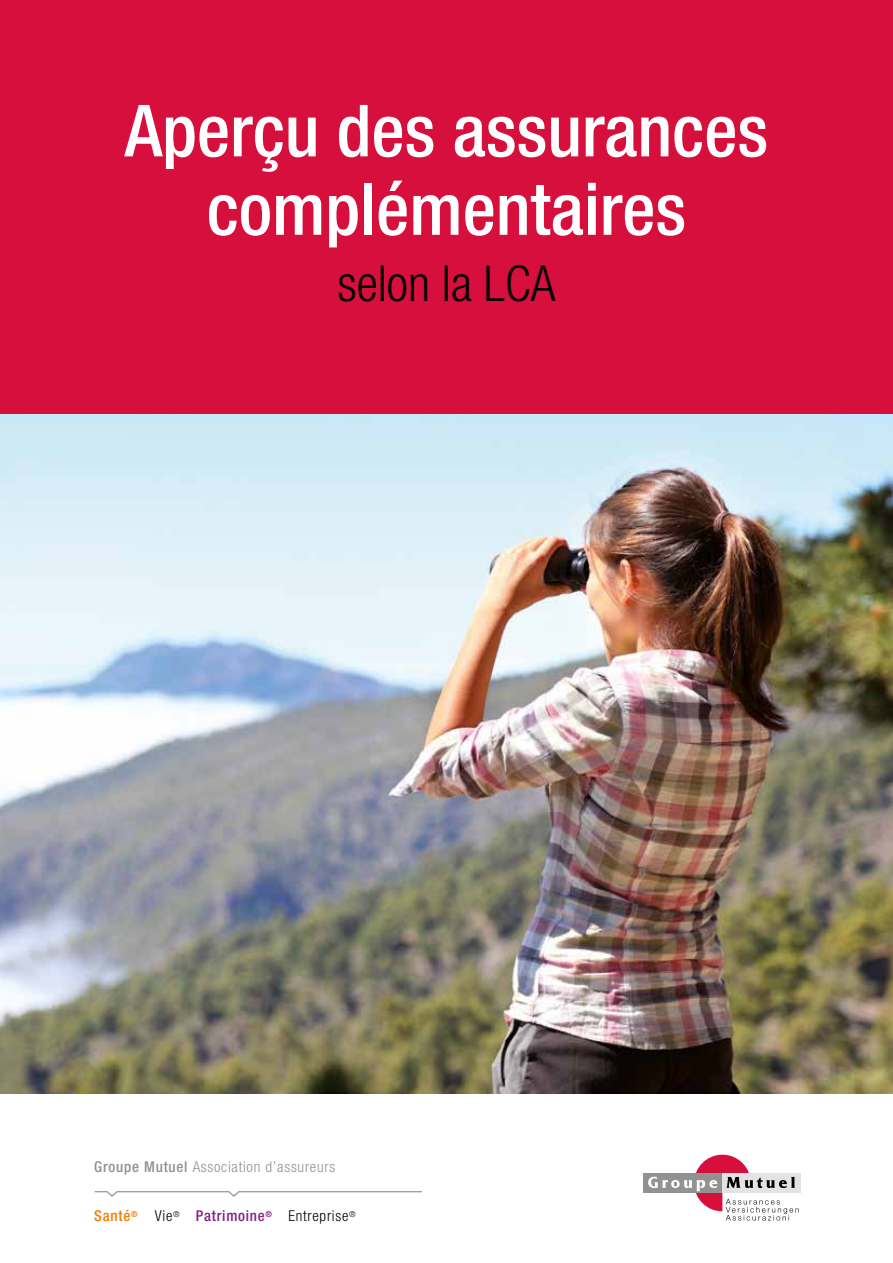
<style>
.page{position:relative;width:893px;height:1263px;background:#fff}
.page>*{position:absolute;margin:0;border:0;box-sizing:border-box;transform-origin:0 0}
.t1{font:500 condensed 72px/78.4px "Helvetica Neue LT";color:#fff;text-align:center}
.t2{font:300 condensed 49.5px "Helvetica Neue LT";color:#000}
.t3{font:300 condensed 15px "Helvetica Neue LT";letter-spacing:.05em;color:#929292}
.t4{font:300 condensed 15px "Helvetica Neue LT";letter-spacing:.05em;color:#000}
.t5{font:500 condensed 15px "Helvetica Neue LT";letter-spacing:.05em;color:#831f82}
.t6{font:500 condensed 15px "Helvetica Neue LT";letter-spacing:.05em;color:#ef7d00}
.s1{font-weight:500}
</style>
<div class="page">
<img style="left:0;top:413px;width:893px;height:680px">
<div style="left:0;top:0;width:893px;height:413px;background:#d60f3c"></div>
<svg style="left:94px;top:1191px;width:327px;height:6px"></svg>
<div style="left:643px;top:1174px;width:79px;height:19px;background:#929292"></div>
<div style="left:722px;top:1174px;width:79px;height:19px;background:#e3e3e3"></div>
<svg style="left:648px;top:1155px;width:151px;height:65px"></svg>
<p class="t1" style="left:125px;top:91px;width:645px">Aperçu des assurances complémentaires</p>
<p class="t2" style="left:337px;top:255px;width:219px">selon la LCA</p>
<p class="t3" style="left:94px;top:1158px;width:242px"><span class="s1">Groupe Mutuel</span> Association d’assureurs</p>
<p class="t4" style="left:155px;top:1207px;width:26px">Vie<sup>®</sup></p>
<p class="t4" style="left:288px;top:1207px;width:69px">Entreprise<sup>®</sup></p>
<p class="t6" style="left:94px;top:1207px;width:45px">Santé<sup>®</sup></p>
<p class="t5" style="left:196px;top:1207px;width:78px">Patrimoine<sup>®</sup></p>
</div>
